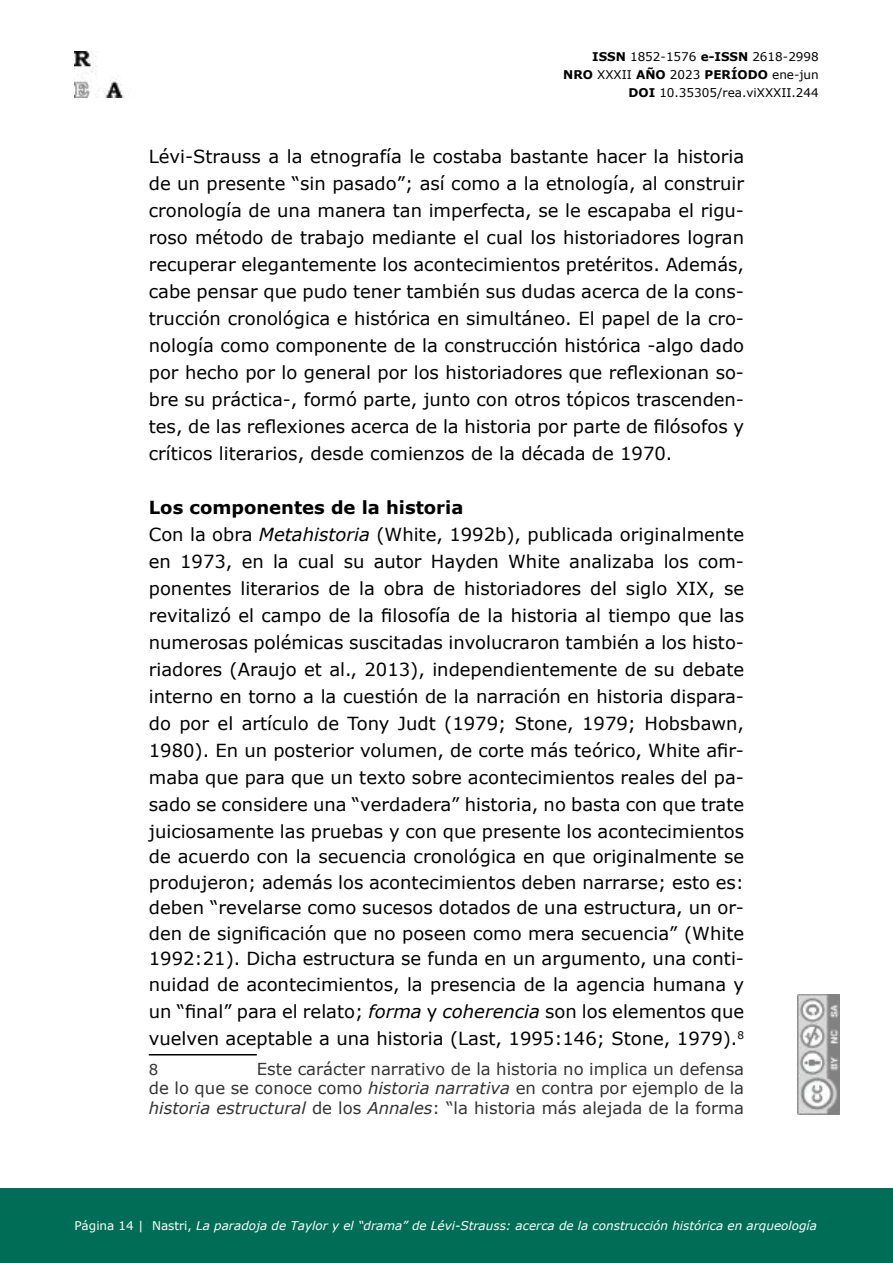
<style>
.page{position:relative;width:893px;height:1263px;background:#fff}
.page>*{position:absolute;margin:0;border:0;box-sizing:border-box;transform-origin:0 0}
.t1{font:18px/26.5px "Verdana";color:#000;text-align:justify}
.t2{font:700 18px "Verdana";color:#000}
.Notas_a_pie{font:16.5px/19.8px "Verdana";color:#333;text-align:justify}
.Notas_a_pie-2{font:15px "Verdana";color:#333}
.t3{font:italic 12px "Verdana";color:#fff}
.t4{font:12px/18px "Verdana";color:#000;text-align:right}
.s1{font-weight:700}
.s2{font-style:italic}
.s3{font-style:normal}
</style>
<div class="page">
<img style="left:798px;top:994px;width:42px;height:120px">
<div style="left:0;top:1188px;width:893px;height:75px;background:#006e56"></div>
<img style="left:74px;top:52px;width:50px;height:45px">
<hr style="left:149px;top:1054px;width:108px;height:1px;background:#000">
<p class="t4" style="left:563px;top:47px;width:257px"><span class="s1">ISSN</span> 1852-1576 <span class="s1">e-ISSN</span> 2618-2998<br><span class="s1">NRO</span> XXXII <span class="s1">AÑO</span> 2023 <span class="s1">PERÍODO</span> ene-jun<br><span class="s1">DOI</span> 10.35305/rea.viXXXII.244</p>
<p class="t1" style="left:149px;top:142px;width:597px;line-height:27px">Lévi-Strauss a la etnografía le costaba bastante hacer la historia de un presente “sin pasado”; así como a la etnología, al construir cronología de una manera tan imperfecta, se le escapaba el rigu&shy;roso método de trabajo mediante el cual los historiadores logran recuperar elegantemente los acontecimientos pretéritos. Además, cabe pensar que pudo tener también sus dudas acerca de la cons&shy;trucción cronológica e histórica en simultáneo. El papel de la cro&shy;nología como componente de la construcción histórica -algo dado por hecho por lo general por los historiadores que reflexionan so&shy;bre su práctica-, formó parte, junto con otros tópicos trascenden&shy;tes, de las reflexiones acerca de la historia por parte de filósofos y críticos literarios, desde comienzos de la década de 1970.</p>
<p class="t2" style="left:149px;top:494px;width:316px">Los componentes de la historia</p>
<p class="t1" style="left:149px;top:521px;width:597px">Con la obra <span class="s2">Metahistoria</span> (White, 1992b), publicada originalmente en 1973, en la cual su autor Hayden White analizaba los com&shy;ponentes literarios de la obra de historiadores del siglo XIX, se revitalizó el campo de la filosofía de la historia al tiempo que las numerosas polémicas suscitadas involucraron también a los histo&shy;riadores (Araujo et al., 2013), independientemente de su debate interno en torno a la cuestión de la narración en historia dispara&shy;do por el artículo de Tony Judt (1979; Stone, 1979; Hobsbawn, 1980). En un posterior volumen, de corte más teórico, White afir&shy;maba que para que un texto sobre acontecimientos reales del pa&shy;sado se considere una “verdadera” historia, no basta con que trate juiciosamente las pruebas y con que presente los acontecimientos de acuerdo con la secuencia cronológica en que originalmente se produjeron; además los acontecimientos deben narrarse; esto es: deben “revelarse como sucesos dotados de una estructura, un or&shy;den de significación que no poseen como mera secuencia” (White 1992:21). Dicha estructura se funda en un argumento, una conti&shy;nuidad de acontecimientos, la presencia de la agencia humana y un “final” para el relato; <span class="s2">forma</span> y <span class="s2">coherencia</span> son los elementos que vuelven aceptable a una historia (Last, 1995:146; Stone, 1979).<sup>8</sup></p>
<p class="Notas_a_pie-2" style="left:149px;top:1059px;width:11px">8</p>
<p class="Notas_a_pie" style="left:149px;top:1058px;width:597px;text-indent:108px">Este carácter narrativo de la historia no implica un defensa de lo que se conoce como <span class="s2">historia narrativa</span> en contra por ejemplo de la <span class="s2">historia estructural</span> de los <span class="s2">Annales</span>: “la historia más alejada de la forma</p>
<p class="t3" style="left:74px;top:1217px;width:744px"><span class="s3">Página 14 | Nastri,</span> La paradoja de Taylor y el “drama” de Lévi-Strauss: acerca de la construcción histórica en arqueología</p>
</div>
